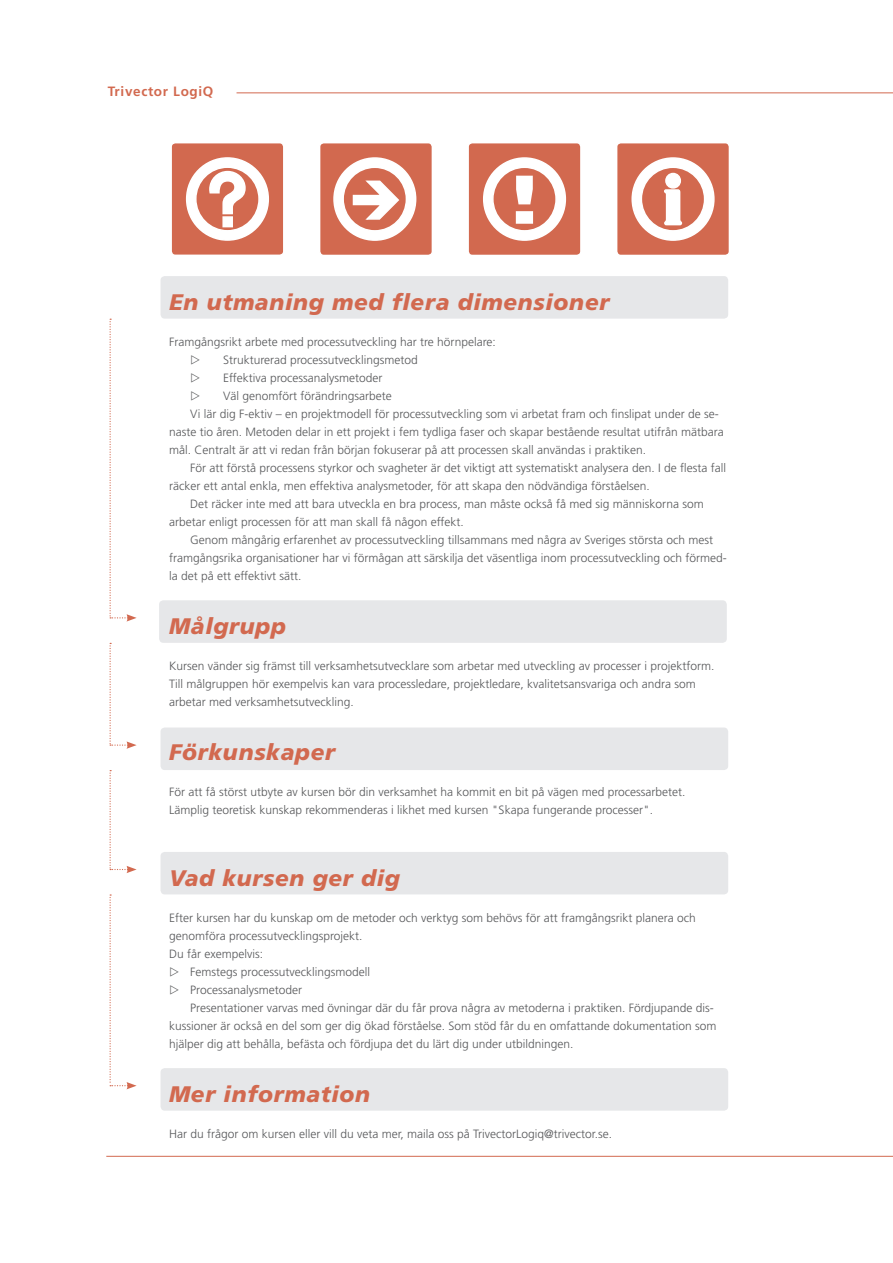
<style>
.page{position:relative;width:893px;height:1263px;background:#fff}
.page>*{position:absolute;margin:0;border:0;box-sizing:border-box;transform-origin:0 0}
.t1{font:800 70.8px "Rockwell";color:#fff}
.Stor_mellanrubbe{font:italic 900 22.5px "Frutiger";letter-spacing:.03em;color:#d2694f}
.Bröd_ej_indrag{font:italic 900 22.5px "Frutiger";letter-spacing:.03em;color:#d2694f}
.Triv_Logiq{font:700 13.5px "Frutiger LT Std";letter-spacing:.05em;color:#d2694f}
.Bröd_ej_indrag-2{font:300 12px/18px "Frutiger";color:#57585a}
.Bröd_indrag_lista{font:300 12px "Frutiger";color:#57585a}
.Bröd_indrag_lista-2{font:12px "European Pi Three";color:#57585a}
.s1{font-family:"European Pi Three";font-weight:400}
</style>
<div class="page">
<div style="left:161px;top:852px;width:567px;height:42px;background:#e6e7e9;border-radius:4px"></div>
<div style="left:617px;top:143px;width:112px;height:112px;background:#d2694f;border-radius:4px"></div>
<div style="left:616px;top:142px;width:114px;height:114px;border:2px solid #fff;border-radius:4px"></div>
<div style="left:468px;top:143px;width:113px;height:112px;background:#d2694f;border-radius:4px"></div>
<div style="left:467px;top:142px;width:115px;height:114px;border:2px solid #fff;border-radius:4px"></div>
<div style="left:320px;top:143px;width:112px;height:112px;background:#d2694f;border-radius:4px"></div>
<div style="left:319px;top:142px;width:114px;height:114px;border:2px solid #fff;border-radius:4px"></div>
<div style="left:171px;top:143px;width:113px;height:112px;background:#d2694f;border-radius:4px"></div>
<div style="left:170px;top:142px;width:115px;height:114px;border:2px solid #fff;border-radius:4px"></div>
<hr style="left:106px;top:1156px;width:787px;height:1px;background:#d2694f">
<div style="left:161px;top:1068px;width:567px;height:43px;background:#e6e7e9;border-radius:4px"></div>
<svg style="left:110px;top:643px;width:27px;height:106px"></svg>
<svg style="left:110px;top:894px;width:27px;height:195px"></svg>
<svg style="left:110px;top:319px;width:27px;height:302px"></svg>
<div style="left:161px;top:276px;width:567px;height:43px;background:#e6e7e9;border-radius:4px"></div>
<div style="left:159px;top:600px;width:568px;height:43px;background:#e6e7e9;border-radius:4px"></div>
<div style="left:161px;top:727px;width:567px;height:43px;background:#e6e7e9;border-radius:4px"></div>
<hr style="left:237px;top:92px;width:656px;height:1px;background:#d2694f">
<svg style="left:483px;top:157px;width:84px;height:84px"></svg>
<svg style="left:185px;top:157px;width:84px;height:84px"></svg>
<svg style="left:631px;top:157px;width:84px;height:84px"></svg>
<svg style="left:333px;top:157px;width:84px;height:84px"></svg>
<svg style="left:110px;top:770px;width:27px;height:103px"></svg>
<p class="Triv_Logiq" style="left:108px;top:84px;width:107px">Trivector LogiQ</p>
<p class="t1" style="left:510px;top:159px;width:30px">!</p>
<p class="Stor_mellanrubbe" style="left:169px;top:289px;width:442px">En utmaning med flera dimensioner</p>
<p class="Bröd_ej_indrag-2" style="left:169px;top:333px;width:328px">Framgångsrikt arbete med processutveckling har tre hörnpelare:</p>
<p class="Bröd_indrag_lista-2" style="left:190px;top:352px;width:12px">E</p>
<p class="Bröd_indrag_lista" style="left:223px;top:353px;width:196px">Strukturerad processutvecklingsmetod</p>
<p class="Bröd_indrag_lista-2" style="left:190px;top:370px;width:12px">E</p>
<p class="Bröd_indrag_lista" style="left:223px;top:371px;width:161px">Effektiva processanalysmetoder</p>
<p class="Bröd_indrag_lista-2" style="left:190px;top:388px;width:12px">E</p>
<p class="Bröd_indrag_lista" style="left:223px;top:389px;width:170px">Väl genomfört förändringsarbete</p>
<p class="Bröd_ej_indrag-2" style="left:169px;top:405px;width:556px;text-indent:21px">Vi lär dig F-ektiv – en projektmodell för processutveckling som vi arbetat fram och finslipat under de se&shy;naste tio åren. Metoden delar in ett projekt i fem tydliga faser och skapar bestående resultat utifrån mätbara mål. Centralt är att vi redan från början fokuserar på att processen skall användas i praktiken.</p>
<p class="Bröd_ej_indrag-2" style="left:169px;top:459px;width:559px;text-indent:21px">För att förstå processens styrkor och svagheter är det viktigt att systematiskt analysera den. I de flesta fall räcker ett antal enkla, men effektiva analysmetoder, för att skapa den nödvändiga förståelsen.</p>
<p class="Bröd_ej_indrag-2" style="left:169px;top:495px;width:536px;text-indent:21px">Det räcker inte med att bara utveckla en bra process, man måste också få med sig människorna som arbetar enligt processen för att man skall få någon effekt.</p>
<p class="Bröd_ej_indrag-2" style="left:169px;top:531px;width:559px;text-indent:21px">Genom mångårig erfarenhet av processutveckling tillsammans med några av Sveriges största och mest framgångsrika organisationer har vi förmågan att särskilja det väsentliga inom processutveckling och förmed&shy;la det på ett effektivt sätt.</p>
<p class="Stor_mellanrubbe" style="left:169px;top:613px;width:119px">Målgrupp</p>
<p class="Bröd_ej_indrag-2" style="left:169px;top:657px;width:547px">Kursen vänder sig främst till verksamhetsutvecklare som arbetar med utveckling av processer i projektform.</p>
<p class="Bröd_ej_indrag-2" style="left:169px;top:675px;width:528px">Till målgruppen hör exempelvis kan vara processledare, projektledare, kvalitetsansvariga och andra som arbetar med verksamhetsutveckling.</p>
<p class="Bröd_ej_indrag" style="left:169px;top:739px;width:168px">Förkunskaper</p>
<p class="Bröd_ej_indrag-2" style="left:169px;top:783px;width:518px">För att få störst utbyte av kursen bör din verksamhet ha kommit en bit på vägen med processarbetet.</p>
<p class="Bröd_ej_indrag-2" style="left:169px;top:801px;width:486px">Lämplig teoretisk kunskap rekommenderas i likhet med kursen "Skapa fungerande processer".</p>
<p class="Stor_mellanrubbe" style="left:169px;top:865px;width:232px">Vad kursen ger dig</p>
<p class="Bröd_ej_indrag-2" style="left:169px;top:909px;width:528px">Efter kursen har du kunskap om de metoder och verktyg som behövs för att framgångsrikt planera och genomföra processutvecklingsprojekt.</p>
<p class="Bröd_ej_indrag-2" style="left:169px;top:945px;width:95px">Du får exempelvis:</p>
<p class="Bröd_ej_indrag-2" style="left:169px;top:963px;width:203px"><span class="s1">E</span> Femstegs processutvecklingsmodell</p>
<p class="Bröd_ej_indrag-2" style="left:169px;top:981px;width:135px"><span class="s1">E</span> Processanalysmetoder</p>
<p class="Bröd_ej_indrag-2" style="left:190px;top:999px;width:525px">Presentationer varvas med övningar där du får prova några av metoderna i praktiken. Fördjupande dis-</p>
<p class="Bröd_ej_indrag-2" style="left:169px;top:1017px;width:549px">kussioner är också en del som ger dig ökad förståelse. Som stöd får du en omfattande dokumentation som</p>
<p class="Bröd_ej_indrag-2" style="left:169px;top:1035px;width:406px">hjälper dig att behålla, befästa och fördjupa det du lärt dig under utbildningen.</p>
<p class="Stor_mellanrubbe" style="left:169px;top:1081px;width:203px">Mer information</p>
<p class="Bröd_ej_indrag-2" style="left:169px;top:1125px;width:444px">Har du frågor om kursen eller vill du veta mer, maila oss på TrivectorLogiq@trivector.se.</p>
</div>
